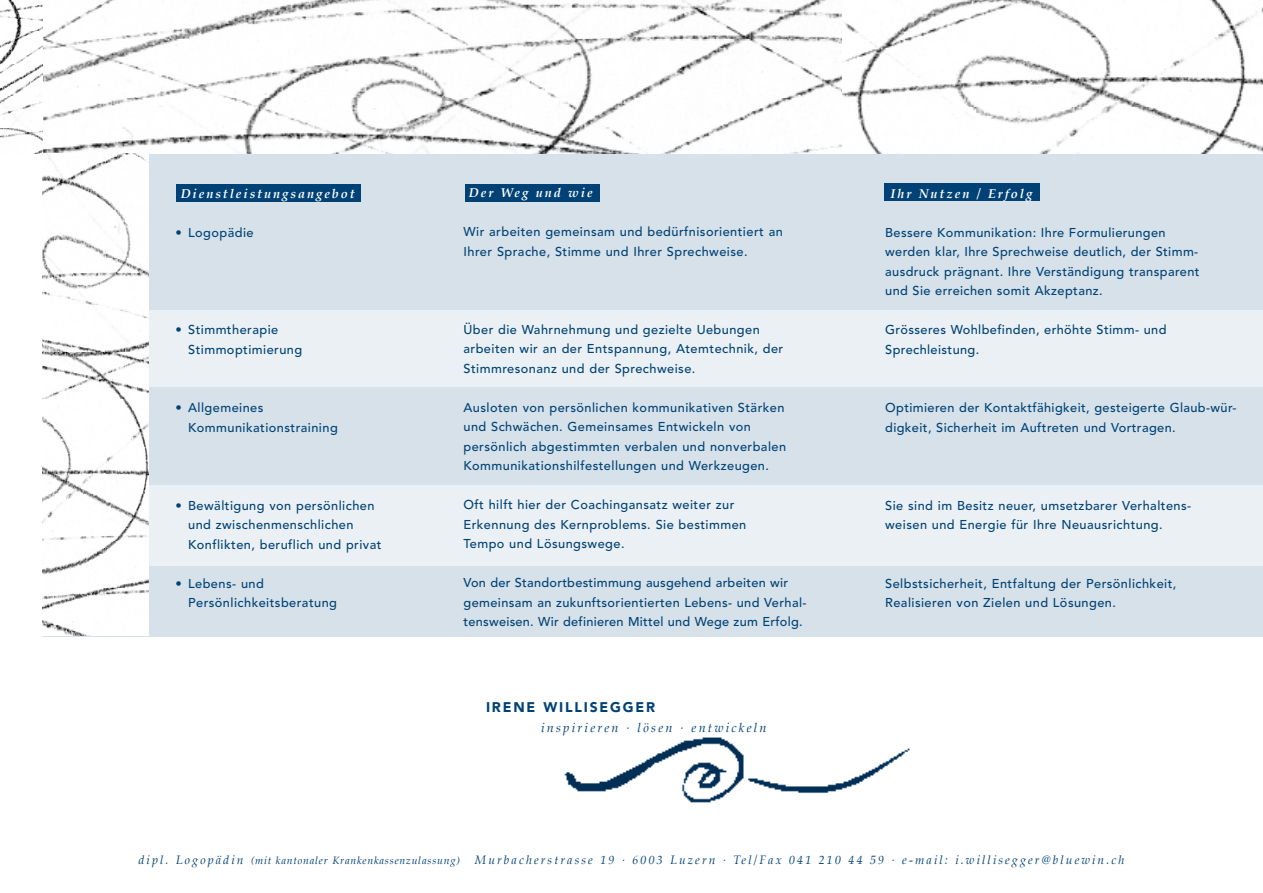
<style>
.page{position:relative;width:1263px;height:893px;background:#fff}
.page>*{position:absolute;margin:0;border:0;box-sizing:border-box;transform-origin:0 0}
.t1{font:900 13.95px "Avenir";letter-spacing:.13em;color:#004275}
.t2{font:500 12.75px/19.5px "Avenir";letter-spacing:.035em;color:#004275}
.t3{font:italic 700 12.75px "Palatino";letter-spacing:.15em;color:#fff}
.t4{font:italic 12.6px "Palatino";letter-spacing:.175em;color:#004275}
.t5{font:italic 12px "Palatino";letter-spacing:.175em;color:#004275}
.s1{font-size:10.5px}
</style>
<div class="page">
<div style="left:43px;top:153px;width:1220px;height:474px;background:#ebf0f4"></div>
<div style="left:43px;top:153px;width:1220px;height:157px;background:#d6e1e9"></div>
<div style="left:43px;top:387px;width:1220px;height:98px;background:#d6e1e9"></div>
<div style="left:43px;top:566px;width:1220px;height:70px;background:#d6e1e9"></div>
<div style="left:884px;top:183px;width:156px;height:18px;background:#004275"></div>
<img style="left:43px;top:0;width:799px;height:153px">
<svg style="left:842px;top:21px;width:42px;height:132px"></svg>
<img style="left:884px;top:0;width:379px;height:153px">
<svg style="left:0;top:0;width:43px;height:153px"></svg>
<div style="left:177px;top:184px;width:184px;height:18px;background:#004275"></div>
<div style="left:465px;top:184px;width:135px;height:17px;background:#004275"></div>
<img style="left:564px;top:737px;width:346px;height:66px">
<img style="left:43px;top:153px;width:106px;height:483px">
<p class="t3" style="left:181px;top:185px;width:175px">Dienstleistungsangebot</p>
<p class="t2" style="left:175px;top:223px;width:80px">• Logopädie</p>
<p class="t2" style="left:188px;top:320px;width:116px;text-indent:-13px">• Stimmtherapie<br>Stimmoptimierung</p>
<p class="t2" style="left:188px;top:398px;width:151px;text-indent:-13px">• Allgemeines<br>Kommunikationstraining</p>
<p class="t2" style="left:188px;top:496px;width:195px;text-indent:-13px">• Bewältigung von persönlichen und zwischenmenschlichen<br>Konflikten, beruflich und privat</p>
<p class="t2" style="left:188px;top:574px;width:150px;text-indent:-13px">• Lebens- und<br>Persönlichkeitsberatung</p>
<p class="t3" style="left:469px;top:185px;width:125px">Der Weg und wie</p>
<p class="t2" style="left:463px;top:222px;width:321px">Wir arbeiten gemeinsam und bedürfnisorientiert an<br>Ihrer Sprache, Stimme und Ihrer Sprechweise.</p>
<p class="t2" style="left:463px;top:320px;width:321px">Über die Wahrnehmung und gezielte Uebungen arbeiten wir an der Entspannung, Atemtechnik, der<br>Stimmresonanz und der Sprechweise.</p>
<p class="t2" style="left:463px;top:398px;width:324px">Ausloten von persönlichen kommunikativen Stärken und Schwächen. Gemeinsames Entwickeln von persönlich abgestimmten verbalen und nonverbalen Kommunikationshilfestellungen und Werkzeugen.</p>
<p class="t2" style="left:463px;top:495px;width:284px">Oft hilft hier der Coachingansatz weiter zur<br>Erkennung des Kernproblems. Sie bestimmen<br>Tempo und Lösungswege.</p>
<p class="t2" style="left:463px;top:573px;width:344px">Von der Standortbestimmung ausgehend arbeiten wir gemeinsam an zukunftsorientierten Lebens- und Verhal&shy;tensweisen. Wir definieren Mittel und Wege zum Erfolg.</p>
<p class="t1" style="left:486px;top:699px;width:170px">IRENE WILLISEGGER</p>
<p class="t4" style="left:541px;top:720px;width:227px">inspirieren · lösen · entwickeln</p>
<p class="t3" style="left:891px;top:185px;width:143px">Ihr Nutzen / Erfolg</p>
<p class="t2" style="left:885px;top:223px;width:316px">Bessere Kommunikation: Ihre Formulierungen werden klar, Ihre Sprechweise deutlich, der Stimm&shy;ausdruck prägnant. Ihre Verständigung transparent und Sie erreichen somit Akzeptanz.</p>
<p class="t2" style="left:885px;top:320px;width:283px">Grösseres Wohlbefinden, erhöhte Stimm- und<br>Sprechleistung.</p>
<p class="t2" style="left:885px;top:398px;width:353px">Optimieren der Kontaktfähigkeit, gesteigerte Glaub-wür&shy;digkeit, Sicherheit im Auftreten und Vortragen.</p>
<p class="t2" style="left:885px;top:496px;width:308px">Sie sind im Besitz neuer, umsetzbarer Verhaltens&shy;weisen und Energie für Ihre Neuausrichtung.</p>
<p class="t2" style="left:885px;top:574px;width:293px">Selbstsicherheit, Entfaltung der Persönlichkeit,<br>Realisieren von Zielen und Lösungen.</p>
<p class="t5" style="left:138px;top:852px;width:987px">dipl. Logopädin <span class="s1">(mit kantonaler Krankenkassenzulassung)</span> Murbacherstrasse 19 · 6003 Luzern · Tel/Fax 041 210 44 59 · e-mail: i.willisegger@bluewin.ch</p>
</div>
